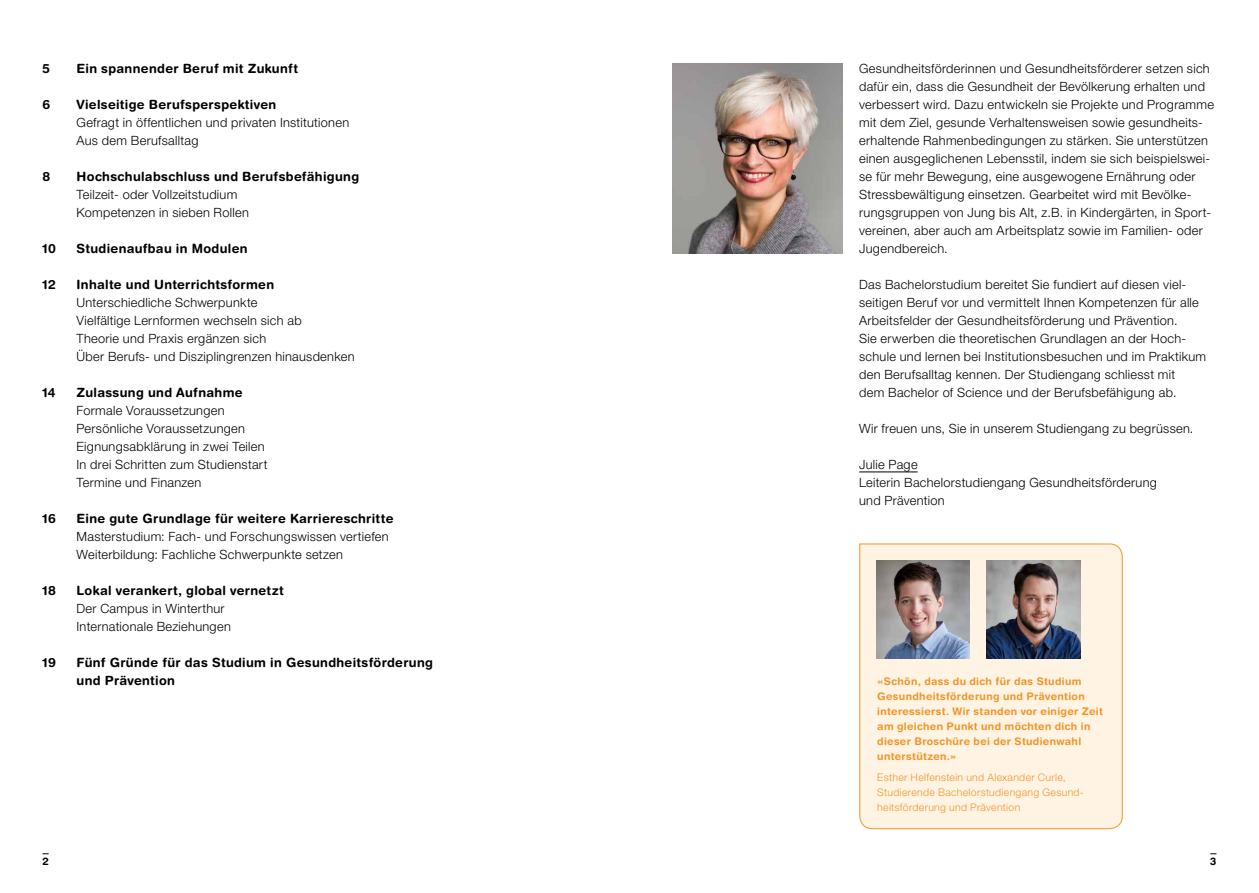
<style>
.page{position:relative;width:1259px;height:893px;background:#fff}
.page>*{position:absolute;margin:0;border:0;box-sizing:border-box;transform-origin:0 0}
.t1{font:300 12.75px/18px "Helvetica Neue LT Std";letter-spacing:.025em;color:#000}
.t2{font:700 12.75px/18px "Helvetica Rounded LT Std";letter-spacing:.025em;color:#000}
.t3{font:700 10.5px/15px "Helvetica Rounded LT Std";letter-spacing:.03em;color:#f1952a}
.t4{font:300 10.5px/15px "Helvetica Neue LT Std";letter-spacing:.03em;color:#f1952a}
.t5{font:700 10.5px "Helvetica Rounded LT Std";color:#000}
</style>
<div class="page">
<hr style="left:859px;top:472px;width:58px;height:1px;background:#000">
<img style="left:672px;top:64px;width:170px;height:189px">
<div style="left:859px;top:543px;width:264px;height:287px;background:#fff4e4"></div>
<img style="left:986px;top:560px;width:94px;height:99px">
<img style="left:876px;top:560px;width:93px;height:99px">
<p class="t2" style="left:43px;top:59px;width:9px">5</p>
<p class="t2" style="left:77px;top:59px;width:223px">Ein spannender Beruf mit Zukunft</p>
<p class="t2" style="left:43px;top:95px;width:9px">6</p>
<p class="t2" style="left:77px;top:95px;width:201px">Vielseitige Berufsperspektiven</p>
<p class="t1" style="left:77px;top:113px;width:274px">Gefragt in öffentlichen und privaten Institutionen<br>Aus dem Berufsalltag</p>
<p class="t2" style="left:43px;top:167px;width:9px">8</p>
<p class="t2" style="left:77px;top:167px;width:284px">Hochschulabschluss und Berufsbefähigung</p>
<p class="t1" style="left:77px;top:185px;width:174px">Teilzeit- oder Vollzeitstudium<br>Kompetenzen in sieben Rollen</p>
<p class="t2" style="left:43px;top:239px;width:15px">10</p>
<p class="t2" style="left:77px;top:239px;width:173px">Studienaufbau in Modulen</p>
<p class="t2" style="left:43px;top:275px;width:15px">12</p>
<p class="t2" style="left:77px;top:275px;width:199px">Inhalte und Unterrichtsformen</p>
<p class="t1" style="left:77px;top:293px;width:280px">Unterschiedliche Schwerpunkte<br>Vielfältige Lernformen wechseln sich ab<br>Theorie und Praxis ergänzen sich<br>Über Berufs- und Disziplingrenzen hinausdenken</p>
<p class="t2" style="left:43px;top:383px;width:15px">14</p>
<p class="t2" style="left:77px;top:383px;width:168px">Zulassung und Aufnahme</p>
<p class="t1" style="left:77px;top:401px;width:192px">Formale Voraussetzungen<br>Persönliche Voraussetzungen<br>Eignungsabklärung in zwei Teilen<br>In drei Schritten zum Studienstart<br>Termine und Finanzen</p>
<p class="t2" style="left:43px;top:510px;width:15px">16</p>
<p class="t2" style="left:77px;top:510px;width:318px">Eine gute Grundlage für weitere Karriereschritte</p>
<p class="t1" style="left:77px;top:527px;width:314px">Masterstudium: Fach- und Forschungswissen vertiefen<br>Weiterbildung: Fachliche Schwerpunkte setzen</p>
<p class="t2" style="left:43px;top:582px;width:15px">18</p>
<p class="t2" style="left:77px;top:582px;width:209px">Lokal verankert, global vernetzt</p>
<p class="t1" style="left:77px;top:599px;width:156px">Der Campus in Winterthur<br>Internationale Beziehungen</p>
<p class="t2" style="left:43px;top:654px;width:15px">19</p>
<p class="t2" style="left:77px;top:654px;width:358px">Fünf Gründe für das Studium in Gesundheitsförderung und Prävention</p>
<p class="t1" style="left:859px;top:59px;width:356px">Gesundheitsförderinnen und Gesundheitsförderer setzen sich dafür ein, dass die Gesundheit der Bevölkerung erhalten und verbessert wird. Dazu entwickeln sie Projekte und Programme mit dem Ziel, gesunde Verhaltensweisen sowie gesundheits&shy;erhaltende Rahmenbedingungen zu stärken. Sie unterstützen einen ausgeglichenen Lebensstil, indem sie sich beispielswei&shy;se für mehr Bewegung, eine ausgewogene Ernährung oder Stressbewältigung einsetzen. Gearbeitet wird mit Bevölke&shy;rungsgruppen von Jung bis Alt, z.B. in Kindergärten, in Sport&shy;vereinen, aber auch am Arbeitsplatz sowie im Familien- oder Jugendbereich.</p>
<p class="t1" style="left:859px;top:275px;width:348px">Das Bachelorstudium bereitet Sie fundiert auf diesen viel&shy;seitigen Beruf vor und vermittelt Ihnen Kompetenzen für alle Arbeitsfelder der Gesundheitsförderung und Prävention.<br>Sie erwerben die theoretischen Grundlagen an der Hoch&shy;schule und lernen bei Institutionsbesuchen und im Praktikum den Berufsalltag kennen. Der Studiengang schliesst mit<br>dem Bachelor of Science und der Berufsbefähigung ab.</p>
<p class="t1" style="left:859px;top:419px;width:336px">Wir freuen uns, Sie in unserem Studiengang zu begrüssen.</p>
<p class="t1" style="left:859px;top:455px;width:299px">Julie Page<br>Leiterin Bachelorstudiengang Gesundheitsförderung und Prävention</p>
<p class="t3" style="left:877px;top:673px;width:227px">«Schön, dass du dich für das Studium Gesundheitsförderung und Prävention interessierst. Wir standen vor einiger Zeit am gleichen Punkt und möchten dich in dieser Broschüre bei der Studienwahl unterstützen.»</p>
<p class="t4" style="left:877px;top:770px;width:208px">Esther Helfenstein und Alexander Curle,<br>Studierende Bachelorstudiengang Gesund&shy;heitsförderung und Prävention</p>
<p class="t5" style="left:43px;top:855px;width:8px">2</p>
<p class="t5" style="left:1210px;top:855px;width:8px">3</p>
</div>
